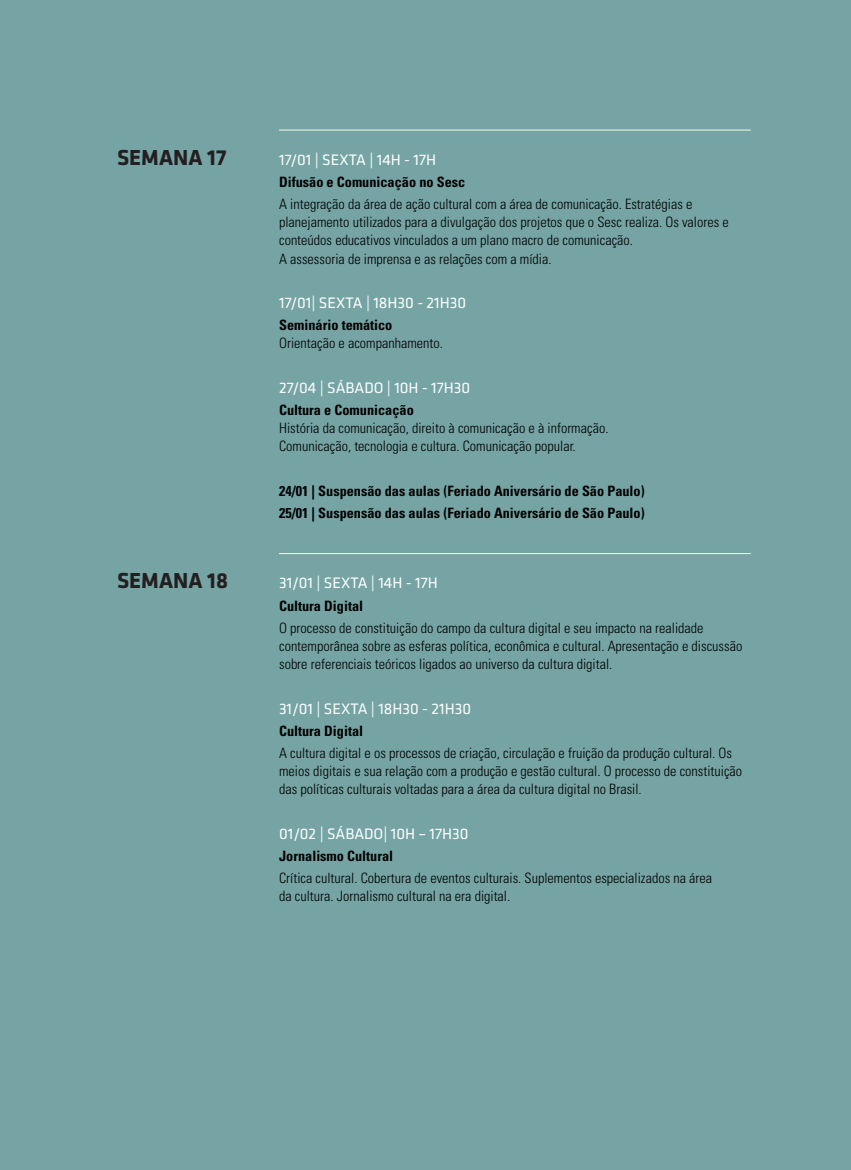
<style>
.page{position:relative;width:851px;height:1170px;background:#fff}
.page>*{position:absolute;margin:0;border:0;box-sizing:border-box;transform-origin:0 0}
.novo_texto{font:700 22.5px "Klavika CH";color:#231f20}
.novo_texto-2{font:15.75px "Klavika CH";color:#fff}
.TITULO_atividade{font:300 condensed 14.25px/18px "Univers";color:#000}
.TITULO_atividade-2{font:700 condensed 14.25px "Univers";color:#000}
.s1{font-weight:700}
</style>
<div class="page">
<div style="left:0;top:0;width:850px;height:1169px;background:#76a4a4"></div>
<hr style="left:279px;top:130px;width:471px;height:1px;background:#f7f6ec">
<hr style="left:279px;top:553px;width:471px;height:1px;background:#f7f6ec">
<p class="novo_texto" style="left:117px;top:141px;width:111px">SEMANA 17</p>
<p class="novo_texto-2" style="left:279px;top:149px;width:158px">17/01 | SEXTA | 14H - 17H</p>
<p class="TITULO_atividade-2" style="left:279px;top:173px;width:188px">Difusão e Comunicação no Sesc</p>
<p class="TITULO_atividade" style="left:279px;top:195px;width:451px">A integração da área de ação cultural com a área de comunicação. Estratégias e planejamento utilizados para a divulgação dos projetos que o Sesc realiza. Os valores e conteúdos educativos vinculados a um plano macro de comunicação.<br>A assessoria de imprensa e as relações com a mídia.</p>
<p class="novo_texto-2" style="left:279px;top:292px;width:188px">17/01| SEXTA | 18H30 - 21H30</p>
<p class="TITULO_atividade" style="left:279px;top:316px;width:165px"><span class="s1">Seminário temático<br></span>Orientação e acompanhamento.</p>
<p class="novo_texto-2" style="left:279px;top:377px;width:193px">27/04 | SÁBADO | 10H - 17H30</p>
<p class="TITULO_atividade" style="left:279px;top:401px;width:331px"><span class="s1">Cultura e Comunicação<br></span>História da comunicação, direito à comunicação e à informação.<br>Comunicação, tecnologia e cultura. Comunicação popular.</p>
<p class="TITULO_atividade-2" style="left:279px;top:482px;width:367px">24/01 | Suspensão das aulas (Feriado Aniversário de São Paulo)</p>
<p class="TITULO_atividade-2" style="left:279px;top:504px;width:367px">25/01 | Suspensão das aulas (Feriado Aniversário de São Paulo)</p>
<p class="novo_texto" style="left:117px;top:564px;width:112px">SEMANA 18</p>
<p class="novo_texto-2" style="left:279px;top:573px;width:160px">31/01 | SEXTA | 14H - 17H</p>
<p class="TITULO_atividade-2" style="left:279px;top:597px;width:85px">Cultura Digital</p>
<p class="TITULO_atividade" style="left:279px;top:619px;width:464px">O processo de constituição do campo da cultura digital e seu impacto na realidade contemporânea sobre as esferas política, econômica e cultural. Apresentação e discussão sobre referenciais teóricos ligados ao universo da cultura digital.</p>
<p class="novo_texto-2" style="left:279px;top:698px;width:193px">31/01 | SEXTA | 18H30 - 21H30</p>
<p class="TITULO_atividade-2" style="left:279px;top:722px;width:85px">Cultura Digital</p>
<p class="TITULO_atividade" style="left:279px;top:744px;width:464px">A cultura digital e os processos de criação, circulação e fruição da produção cultural. Os meios digitais e sua relação com a produção e gestão cultural. O processo de constituição das políticas culturais voltadas para a área da cultura digital no Brasil.</p>
<p class="novo_texto-2" style="left:279px;top:823px;width:191px">01/02 | SÁBADO| 10H – 17H30</p>
<p class="TITULO_atividade-2" style="left:279px;top:847px;width:115px">Jornalismo Cultural</p>
<p class="TITULO_atividade" style="left:279px;top:869px;width:434px">Crítica cultural. Cobertura de eventos culturais. Suplementos especializados na área da cultura. Jornalismo cultural na era digital.</p>
</div>
